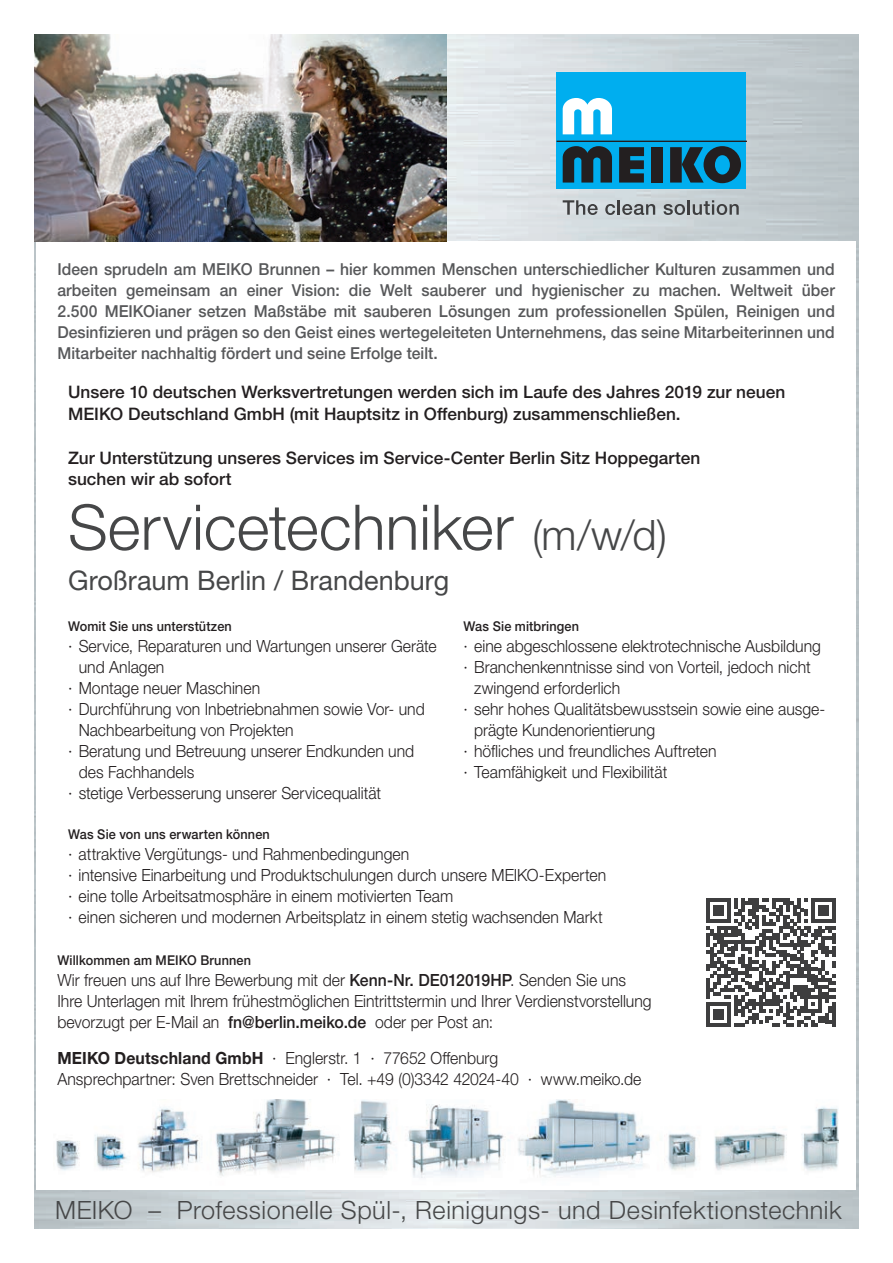
<style>
.page{position:relative;width:893px;height:1263px;background:#fff}
.page>*{position:absolute;margin:0;border:0;box-sizing:border-box;transform-origin:0 0}
.t1{font:300 63px "Helvetica Neue LTW1 G";color:#464748}
.t2{font:27px "Helvetica Neue LTW1 G";color:#464748}
.t3{font:300 25.2px "Helvetica Neue LTW1 G";letter-spacing:.02em;color:#464748}
.t4{font:500 17.25px/21.8px "Helvetica Neue LTW1 G";color:#231f20}
.t5{font:300 16.8px/21px "Helvetica Neue LTW1 G";color:#231f20;scale:.94 1}
.t6{font:500 16.5px/21px "Helvetica Neue LTW1 G";letter-spacing:.005em;color:#57585a;text-align:justify;scale:.95 1}
.t7{font:500 13.5px "Helvetica Neue LTW1 G";letter-spacing:.01em;color:#231f20;scale:.94 1}
.s1{font-size:42px}
.s2{font-weight:500}
.s3{font-weight:700}
</style>
<div class="page">
<img style="left:34px;top:34px;width:825px;height:1195px">
<div style="left:37px;top:242px;width:819px;height:948px;background:#fff"></div>
<img style="left:34px;top:34px;width:412px;height:208px">
<img style="left:56px;top:1099px;width:783px;height:79px">
<div style="left:557px;top:73px;width:189px;height:116px;background:#00aeef"></div>
<svg style="left:619px;top:147px;width:25px;height:36px"></svg>
<div style="left:651px;top:147px;width:12px;height:36px;background:#231f20"></div>
<svg style="left:670px;top:146px;width:71px;height:37px"></svg>
<hr style="left:557px;top:141px;width:189px;height:1px;background:#231f20">
<svg style="left:563px;top:98px;width:49px;height:36px"></svg>
<svg style="left:563px;top:146px;width:49px;height:37px"></svg>
<svg style="left:563px;top:200px;width:35px;height:15px"></svg>
<svg style="left:605px;top:204px;width:10px;height:11px"></svg>
<hr style="left:617px;top:200px;width:3px;height:15px;background:#3e3e3f">
<svg style="left:622px;top:204px;width:33px;height:11px"></svg>
<svg style="left:664px;top:204px;width:21px;height:11px"></svg>
<hr style="left:687px;top:200px;width:3px;height:15px;background:#3e3e3f">
<svg style="left:693px;top:200px;width:46px;height:15px"></svg>
<svg style="left:707px;top:898px;width:128px;height:129px"></svg>
<hr style="left:832px;top:1002px;width:3px;height:25px;background:#3e3e3f">
<p class="t6" style="left:57px;top:259px;width:820px">Ideen sprudeln am MEIKO Brunnen – hier kommen Menschen unterschiedlicher Kulturen zusammen und arbeiten gemeinsam an einer Vision: die Welt sauberer und hygienischer zu machen. Weltweit über 2.500 MEIKOianer setzen Maßstäbe mit sauberen Lösungen zum professionellen Spülen, Reinigen und Desinfizieren und prägen so den Geist eines wertegeleiteten Unternehmens, das seine Mitarbeiterinnen und Mitarbeiter nachhaltig fördert und seine Erfolge teilt.</p>
<p class="t4" style="left:68px;top:381px;width:719px">Unsere 10 deutschen Werksvertretungen werden sich im Laufe des Jahres 2019 zur neuen<br>MEIKO Deutschland GmbH (mit Hauptsitz in Offenburg) zusammenschließen.</p>
<p class="t4" style="left:68px;top:446px;width:634px">Zur Unterstützung unseres Services im Service-Center Berlin Sitz Hoppegarten suchen wir ab sofort</p>
<h1 class="t1" style="left:68px;top:489px;width:600px">Servicetechniker <span class="s1">(m/w/d)</span></h1>
<h2 class="t2" style="left:68px;top:564px;width:383px">Großraum Berlin / Brandenburg</h2>
<p class="t7" style="left:463px;top:618px;width:124px">Was Sie mitbringen</p>
<p class="t5" style="left:463px;top:635px;width:382px">· eine abgeschlossene elektrotechnische Ausbildung</p>
<p class="t5" style="left:463px;top:656px;width:371px">· Branchenkenntnisse sind von Vorteil, jedoch nicht</p>
<p class="t5" style="left:474px;top:677px;width:157px">zwingend erforderlich</p>
<p class="t5" style="left:463px;top:698px;width:387px">· sehr hohes Qualitätsbewusstsein sowie eine ausge-</p>
<p class="t5" style="left:474px;top:719px;width:194px">prägte Kundenorientierung</p>
<p class="t5" style="left:463px;top:740px;width:271px">· höfliches und freundliches Auftreten</p>
<p class="t5" style="left:463px;top:761px;width:218px">· Teamfähigkeit und Flexibilität</p>
<p class="t7" style="left:68px;top:618px;width:176px">Womit Sie uns unterstützen</p>
<p class="t5" style="left:68px;top:635px;width:394px">· Service, Reparaturen und Wartungen unserer Geräte</p>
<p class="t5" style="left:79px;top:656px;width:93px">und Anlagen</p>
<p class="t5" style="left:68px;top:677px;width:206px">· Montage neuer Maschinen</p>
<p class="t5" style="left:68px;top:698px;width:381px">· Durchführung von Inbetriebnahmen sowie Vor- und</p>
<p class="t5" style="left:79px;top:719px;width:230px">Nachbearbeitung von Projekten</p>
<p class="t5" style="left:68px;top:740px;width:370px">· Beratung und Betreuung unserer Endkunden und</p>
<p class="t5" style="left:79px;top:761px;width:125px">des Fachhandels</p>
<p class="t5" style="left:68px;top:782px;width:335px">· stetige Verbesserung unserer Servicequalität</p>
<p class="t7" style="left:68px;top:826px;width:216px">Was Sie von uns erwarten können</p>
<p class="t5" style="left:68px;top:843px;width:574px">· attraktive Vergütungs- und Rahmenbedingungen<br>· intensive Einarbeitung und Produktschulungen durch unsere MEIKO-Experten · eine tolle Arbeitsatmosphäre in einem motivierten Team<br>· einen sicheren und modernen Arbeitsplatz in einem stetig wachsenden Markt</p>
<p class="t7" style="left:57px;top:952px;width:208px">Willkommen am MEIKO Brunnen</p>
<p class="t5" style="left:57px;top:969px;width:634px">Wir freuen uns auf Ihre Bewerbung mit der <span class="s2">Kenn-Nr. DE012019HP</span>. Senden Sie uns<br>Ihre Unterlagen mit Ihrem frühestmöglichen Eintrittstermin und Ihrer Verdienstvorstellung bevorzugt per E-Mail an <span class="s2">fn@berlin.meiko.de</span> oder per Post an:</p>
<p class="t5" style="left:57px;top:1047px;width:623px"><span class="s3">MEIKO Deutschland GmbH</span> · Englerstr. 1 · 77652 Offenburg<br>Ansprechpartner: Sven Brettschneider · Tel. +49 (0)3342 42024-40 · www.meiko.de</p>
<h3 class="t3" style="left:55px;top:1194px;width:788px">MEIKO – Professionelle Spül-, Reinigungs- und Desinfektionstechnik</h3>
</div>
